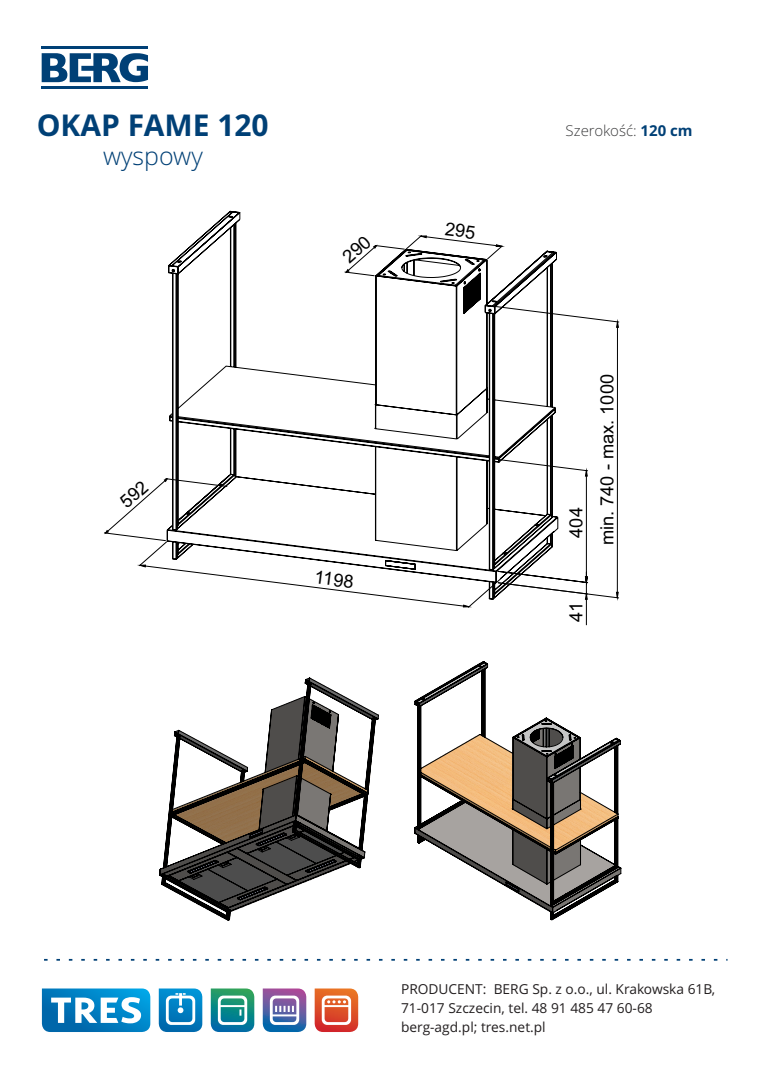
<style>
.page{position:relative;width:773px;height:1079px;background:#fff}
.page>*{position:absolute;margin:0;border:0;box-sizing:border-box;transform-origin:0 0}
.t1{font:700 30px "Open Sans";color:#004076}
.t2{font:300 25px "Open Sans";color:#004076}
.t3{font:18.25px "Arial";color:#000}
.t4{font:300 15px "Open Sans";color:#3e3e3f}
.t5{font:13.75px/18.8px "Open Sans";color:#231f20}
.s1{font-weight:700;color:#004076}
</style>
<div class="page">
<svg style="left:42px;top:53px;width:106px;height:29px"></svg>
<hr style="left:42px;top:47px;width:106px;height:2px;background:#004076">
<hr style="left:42px;top:86px;width:106px;height:3px;background:#004076">
<svg style="left:42px;top:988px;width:108px;height:44px"></svg>
<svg style="left:159px;top:988px;width:43px;height:44px;background:#3699cd"></svg>
<svg style="left:315px;top:988px;width:43px;height:44px;background:#e47557"></svg>
<svg style="left:263px;top:988px;width:43px;height:44px;background:#8182b8"></svg>
<svg style="left:211px;top:988px;width:43px;height:44px;background:#42a09d"></svg>
<svg style="left:44px;top:959px;width:683px;height:2px"></svg>
<svg style="left:168px;top:210px;width:389px;height:248px"></svg>
<svg style="left:493px;top:306px;width:127px;height:293px"></svg>
<svg style="left:616px;top:321px;width:3px;height:277px"></svg>
<svg style="left:159px;top:677px;width:220px;height:244px"></svg>
<svg style="left:414px;top:661px;width:208px;height:260px"></svg>
<svg style="left:341px;top:222px;width:162px;height:54px"></svg>
<svg style="left:104px;top:458px;width:485px;height:168px"></svg>
<h1 class="t1" style="left:37px;top:113px;width:233px">OKAP FAME 120</h1>
<p class="t4" style="left:565px;top:125px;width:129px">Szerokość: <span class="s1">120 cm</span></p>
<h2 class="t2" style="left:103px;top:146px;width:101px">wyspowy</h2>
<h3 class="t3" style="left:315px;top:570px;width:41px;rotate:7deg">1198</h3>
<h3 class="t3" style="left:569px;top:538px;width:32px;rotate:-90deg">404</h3>
<h3 class="t3" style="left:600px;top:545px;width:173px;rotate:-90deg">min. 740 - max. 1000</h3>
<h3 class="t3" style="left:569px;top:622px;width:22px;rotate:-90deg">41</h3>
<p class="t5" style="left:401px;top:981px;width:316px">PRODUCENT: BERG Sp. z o.o., ul. Krakowska 61B,<br>71-017 Szczecin, tel. 48 91 485 47 60-68 berg-agd.pl; tres.net.pl</p>
</div>
